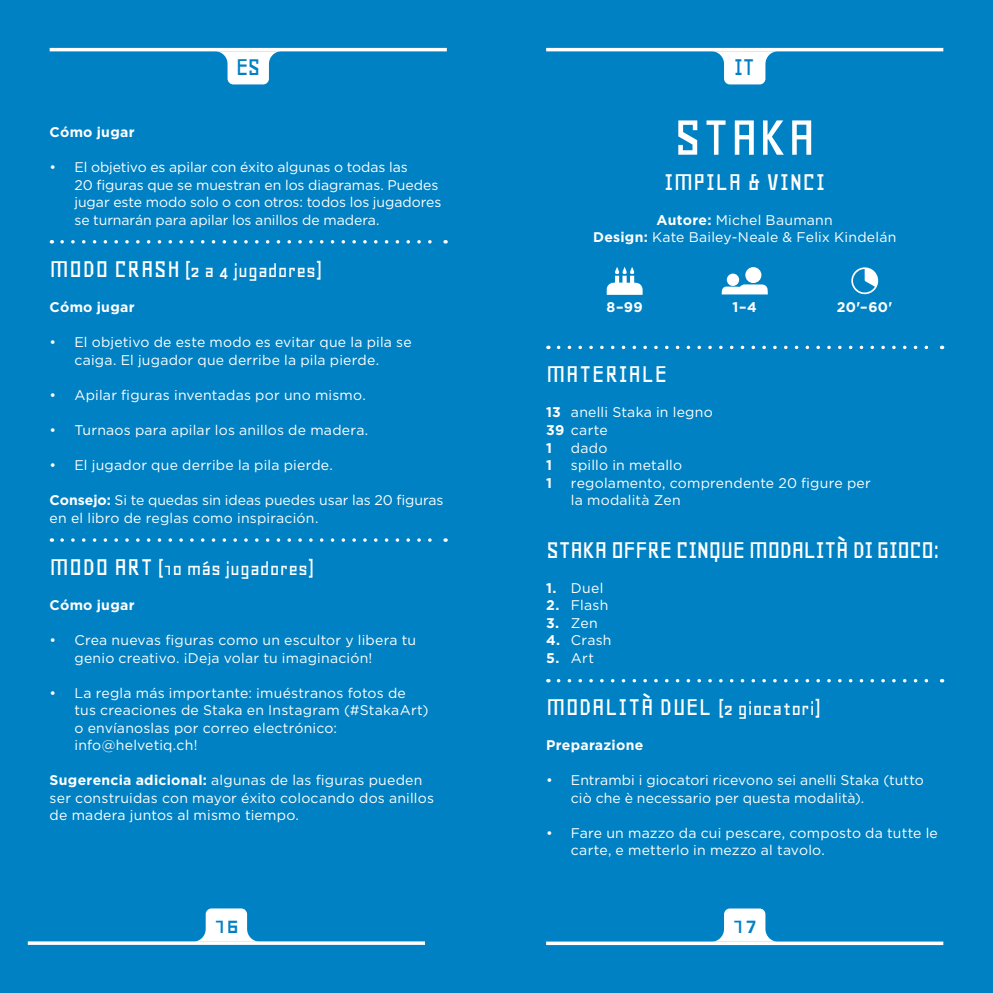
<style>
.page{position:relative;width:993px;height:993px;background:#fff}
.page>*{position:absolute;margin:0;border:0;box-sizing:border-box;transform-origin:0 0}
.t1{font:61.25px "Geo";letter-spacing:-.01em;color:#fff}
.t2{font:28px "Geo";color:#fff}
.t3{font:28px "Geo";letter-spacing:-.04em;color:#fff}
.t4{font:28px "Geo";letter-spacing:-.045em;color:#0081c3}
.t5{font:21px "Geo";color:#fff}
.t6{font:14px/17.5px "Gotham";letter-spacing:.01em;color:#fff}
.t7{font:700 14px "Gotham";letter-spacing:.02em;color:#fff}
.s1{font-size:28px}
.s2{font-size:24.5px}
.s3{font-weight:700}
.s4{font-size:21px}
</style>
<div class="page">
<div style="left:496px;top:0;width:496px;height:992px;background:#0081c3"></div>
<hr style="left:546px;top:48px;width:397px;height:3px;background:#fff">
<svg style="left:711px;top:51px;width:66px;height:33px"></svg>
<hr style="left:546px;top:941px;width:397px;height:3px;background:#fff">
<svg style="left:715px;top:908px;width:59px;height:33px"></svg>
<div style="left:0;top:0;width:496px;height:992px;background:#0081c3"></div>
<hr style="left:50px;top:48px;width:396px;height:3px;background:#fff">
<svg style="left:215px;top:51px;width:66px;height:33px"></svg>
<hr style="left:28px;top:941px;width:397px;height:3px;background:#fff">
<svg style="left:197px;top:908px;width:59px;height:33px"></svg>
<svg style="left:62px;top:538px;width:370px;height:3px"></svg>
<svg style="left:62px;top:240px;width:370px;height:3px"></svg>
<svg style="left:851px;top:267px;width:26px;height:27px"></svg>
<svg style="left:721px;top:284px;width:46px;height:10px"></svg>
<div style="left:745px;top:267px;width:16px;height:16px;background:#fff;border-radius:50%"></div>
<svg style="left:726px;top:273px;width:13px;height:13px"></svg>
<svg style="left:606px;top:267px;width:36px;height:28px"></svg>
<svg style="left:558px;top:345px;width:371px;height:4px"></svg>
<svg style="left:558px;top:679px;width:371px;height:3px"></svg>
<h2 class="t4" style="left:235px;top:52px;width:26px">ES</h2>
<h2 class="t4" style="left:734px;top:52px;width:22px">IT</h2>
<p class="t7" style="left:50px;top:123px;width:86px">Cómo jugar</p>
<p class="t6" style="left:74px;top:158px;width:368px;text-indent:-25px">• El objetivo es apilar con éxito algunas o todas las<br>20 figuras que se muestran en los diagramas. Puedes jugar este modo solo o con otros: todos los jugadores se turnarán para apilar los anillos de madera.</p>
<h3 class="t5" style="left:50px;top:260px;width:272px"><span class="s1">MODO CRASH</span> <span class="s2">(</span>2 a 4 jugadores<span class="s2">)</span></h3>
<p class="t7" style="left:50px;top:298px;width:86px">Cómo jugar</p>
<p class="t6" style="left:50px;top:333px;width:363px;text-align:center">• El objetivo de este modo es evitar que la pila se caiga. El jugador que derribe la pila pierde.</p>
<p class="t6" style="left:50px;top:386px;width:317px">• Apilar figuras inventadas por uno mismo.</p>
<p class="t6" style="left:50px;top:421px;width:320px">• Turnaos para apilar los anillos de madera.</p>
<p class="t6" style="left:50px;top:456px;width:285px">• El jugador que derribe la pila pierde.</p>
<p class="t6" style="left:50px;top:491px;width:395px"><span class="s3">Consejo:</span> Si te quedas sin ideas puedes usar las 20 figuras en el libro de reglas como inspiración.</p>
<h3 class="t5" style="left:50px;top:558px;width:265px"><span class="s1">MODO ART</span> <span class="s2">(</span>1o más jugadores<span class="s2">)</span></h3>
<p class="t7" style="left:50px;top:595px;width:86px">Cómo jugar</p>
<p class="t6" style="left:74px;top:631px;width:343px;text-indent:-25px">• Crea nuevas figuras como un escultor y libera tu genio creativo. ¡Deja volar tu imaginación!</p>
<p class="t6" style="left:74px;top:683px;width:355px;text-indent:-25px">• La regla más importante: ¡muéstranos fotos de tus creaciones de Staka en Instagram (#StakaArt) o envíanoslas por correo electrónico: info@helvetiq.ch!</p>
<p class="t6" style="left:50px;top:771px;width:386px"><span class="s3">Sugerencia adicional:</span> algunas de las figuras pueden ser construidas con mayor éxito colocando dos anillos de madera juntos al mismo tiempo.</p>
<h1 class="t1" style="left:673px;top:105px;width:144px">STAKA</h1>
<h2 class="t2" style="left:664px;top:167px;width:162px">IMPILA &amp; VINCI</h2>
<p class="t6" style="left:593px;top:211px;width:305px;text-align:center"><span class="s3">Autore:</span> Michel Baumann<br><span class="s3">Design:</span> Kate Bailey-Neale &amp; Felix Kindelán</p>
<p class="t7" style="left:606px;top:298px;width:38px">8–99</p>
<p class="t7" style="left:732px;top:298px;width:26px">1–4</p>
<p class="t7" style="left:836px;top:298px;width:57px">20'–60'</p>
<h2 class="t2" style="left:546px;top:360px;width:123px">MATERIALE</h2>
<p class="t6" style="left:546px;top:403px;width:168px"><span class="s3">13</span> anelli Staka in legno<br><span class="s3">39</span> carte<br><span class="s3">1</span></p>
<p class="t6" style="left:570px;top:438px;width:38px">dado</p>
<p class="t7" style="left:546px;top:455px;width:7px">1</p>
<p class="t6" style="left:570px;top:456px;width:113px">spillo in metallo</p>
<p class="t7" style="left:546px;top:473px;width:7px">1</p>
<p class="t6" style="left:570px;top:473px;width:301px">regolamento, comprendente 20 figure per la modalità Zen</p>
<h2 class="t3" style="left:546px;top:535px;width:395px">STAKA OFFRE CINQUE MODALITÀ DI GIOCO:</h2>
<p class="t6" style="left:546px;top:578px;width:59px"><span class="s3">1.</span> Duel</p>
<p class="t6" style="left:546px;top:596px;width:64px"><span class="s3">2.</span> Flash</p>
<p class="t6" style="left:546px;top:613px;width:53px"><span class="s3">3.</span> Zen</p>
<p class="t6" style="left:546px;top:631px;width:67px"><span class="s3">4.</span> Crash</p>
<p class="t6" style="left:546px;top:648px;width:49px"><span class="s3">5.</span> Art</p>
<h2 class="t2" style="left:546px;top:692px;width:275px">MODALITÀ DUEL <span class="s2">(</span><span class="s4">2 giocatori</span><span class="s2">)</span></h2>
<p class="t7" style="left:546px;top:735px;width:99px">Preparazione</p>
<p class="t6" style="left:570px;top:771px;width:354px;text-indent:-25px">• Entrambi i giocatori ricevono sei anelli Staka (tutto ciò che è necessario per questa modalità).</p>
<p class="t6" style="left:570px;top:823px;width:368px;text-indent:-25px">• Fare un mazzo da cui pescare, composto da tutte le carte, e metterlo in mezzo al tavolo.</p>
<h2 class="t4" style="left:213px;top:910px;width:28px">16</h2>
<h2 class="t4" style="left:731px;top:910px;width:28px">17</h2>
</div>
